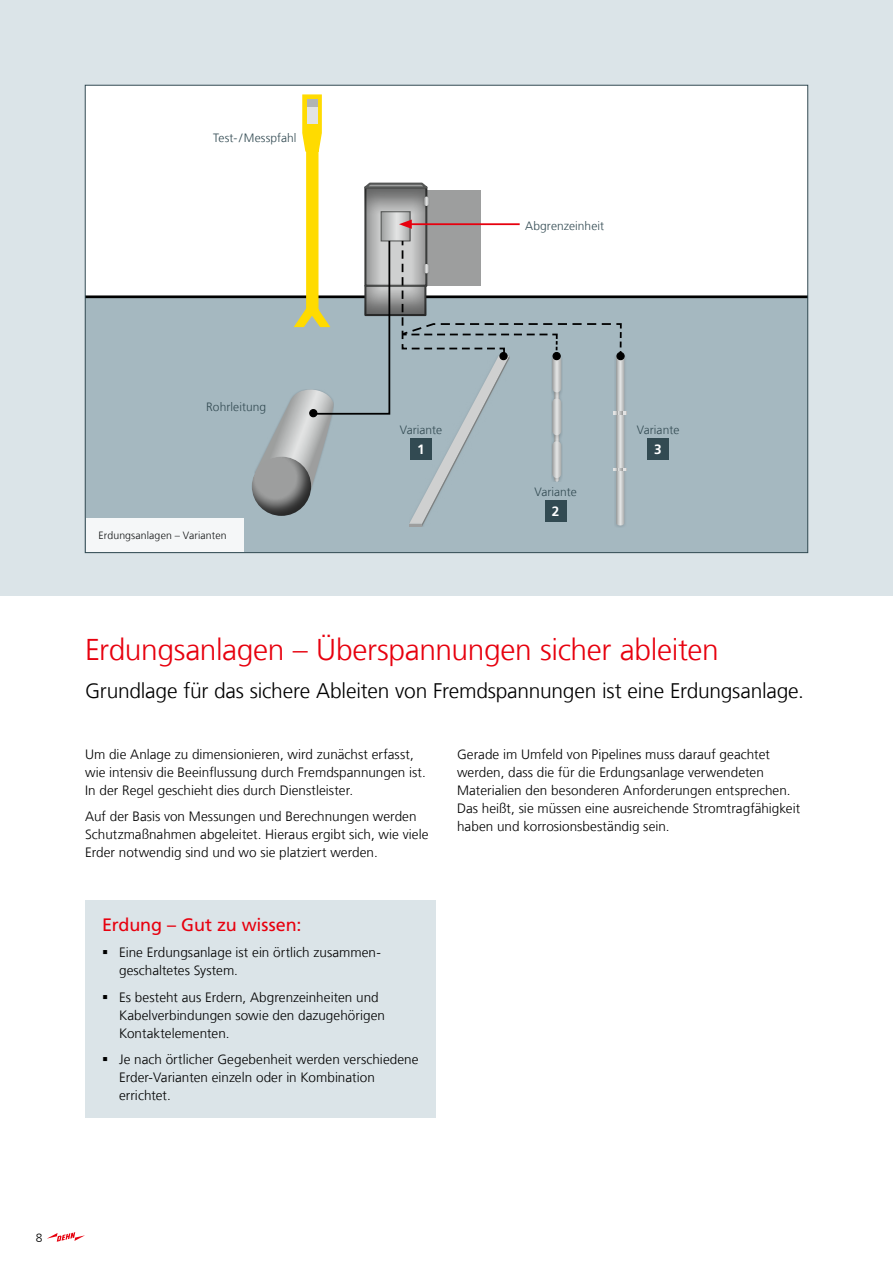
<style>
.page{position:relative;width:893px;height:1263px;background:#fff}
.page>*{position:absolute;margin:0;border:0;box-sizing:border-box;transform-origin:0 0}
.t1{font:300 30px "Frutiger LT Com";letter-spacing:-.015em;color:#e7000e}
.t2{font:300 21px "Frutiger LT Com";letter-spacing:-.015em;color:#000}
.t3{font:18px "Frutiger LT Com";letter-spacing:-.005em;color:#e7000e}
.t4{font:300 13.5px/18px "Frutiger LT Com";letter-spacing:.005em;color:#000}
.t5{font:700 13.5px "Frutiger LT Com";color:#fff}
.t6{font:300 12px "Frutiger LT Com";letter-spacing:.005em;color:#324a52}
.t7{font:300 12px "Frutiger LT Com";color:#000}
.t8{font:300 10.5px "Frutiger LT Com";letter-spacing:.01em;color:#000}
</style>
<div class="page">
<div style="left:0;top:0;width:893px;height:595px;background:#dbe4e8"></div>
<div style="left:85px;top:900px;width:351px;height:217px;background:#dbe4e8"></div>
<div style="left:85px;top:85px;width:723px;height:468px;background:#fff"></div>
<div style="left:85px;top:297px;width:723px;height:256px;background:#a5b8c0"></div>
<hr style="left:85px;top:295px;width:723px;height:3px;background:#000">
<svg style="left:252px;top:473px;width:3px;height:26px"></svg>
<svg style="left:255px;top:94px;width:372px;height:432px"></svg>
<div style="left:410px;top:438px;width:22px;height:22px;background:#324a52"></div>
<div style="left:545px;top:501px;width:21px;height:21px;background:#324a52"></div>
<div style="left:647px;top:438px;width:22px;height:22px;background:#324a52"></div>
<div style="left:86px;top:519px;width:157px;height:33px;background:#f5f7f8"></div>
<svg style="left:47px;top:1232px;width:38px;height:10px"></svg>
<p class="t6" style="left:213px;top:131px;width:85px">Test-/Messpfahl</p>
<p class="t6" style="left:525px;top:218px;width:81px">Abgrenzeinheit</p>
<p class="t6" style="left:206px;top:400px;width:62px">Rohrleitung</p>
<p class="t8" style="left:99px;top:529px;width:129px">Erdungsanlagen – Varianten</p>
<p class="t6" style="left:400px;top:423px;width:44px">Variante</p>
<p class="t5" style="left:417px;top:442px;width:9px">1</p>
<p class="t6" style="left:534px;top:485px;width:44px">Variante</p>
<p class="t5" style="left:552px;top:504px;width:9px">2</p>
<p class="t6" style="left:637px;top:423px;width:44px">Variante</p>
<p class="t5" style="left:654px;top:442px;width:9px">3</p>
<h1 class="t1" style="left:85px;top:632px;width:635px">Erdungsanlagen – Überspannungen sicher ableiten</h1>
<h2 class="t2" style="left:85px;top:679px;width:720px">Grundlage für das sichere Ableiten von Fremdspannungen ist eine Erdungsanlage.</h2>
<p class="t4" style="left:85px;top:745px;width:342px">Um die Anlage zu dimensionieren, wird zunächst erfasst, wie intensiv die Beeinflussung durch Fremdspannungen ist.<br>In der Regel geschieht dies durch Dienstleister.</p>
<p class="t4" style="left:85px;top:808px;width:345px">Auf der Basis von Messungen und Berechnungen werden<br>Schutzmaßnahmen abgeleitet. Hieraus ergibt sich, wie viele<br>Erder notwendig sind und wo sie platziert werden.</p>
<h3 class="t3" style="left:102px;top:914px;width:201px">Erdung – Gut zu wissen:</h3>
<p class="t4" style="left:119px;top:943px;width:262px">Eine Erdungsanlage ist ein örtlich zusammen&shy;geschaltetes System.</p>
<p class="t4" style="left:119px;top:988px;width:267px">Es besteht aus Erdern, Abgrenzeinheiten und<br>Kabelverbindungen sowie den dazugehörigen<br>Kontaktelementen.</p>
<p class="t4" style="left:119px;top:1050px;width:301px">Je nach örtlicher Gegebenheit werden verschiedene<br>Erder-Varianten einzeln oder in Kombination errichtet.</p>
<p class="t4" style="left:457px;top:745px;width:345px">Gerade im Umfeld von Pipelines muss darauf geachtet werden, dass die für die Erdungsanlage verwendeten Materialien den besonderen Anforderungen entsprechen.<br>Das heißt, sie müssen eine ausreichende Stromtragfähigkeit haben und korrosionsbeständig sein.</p>
<p class="t7" style="left:36px;top:1230px;width:8px">8</p>
</div>
